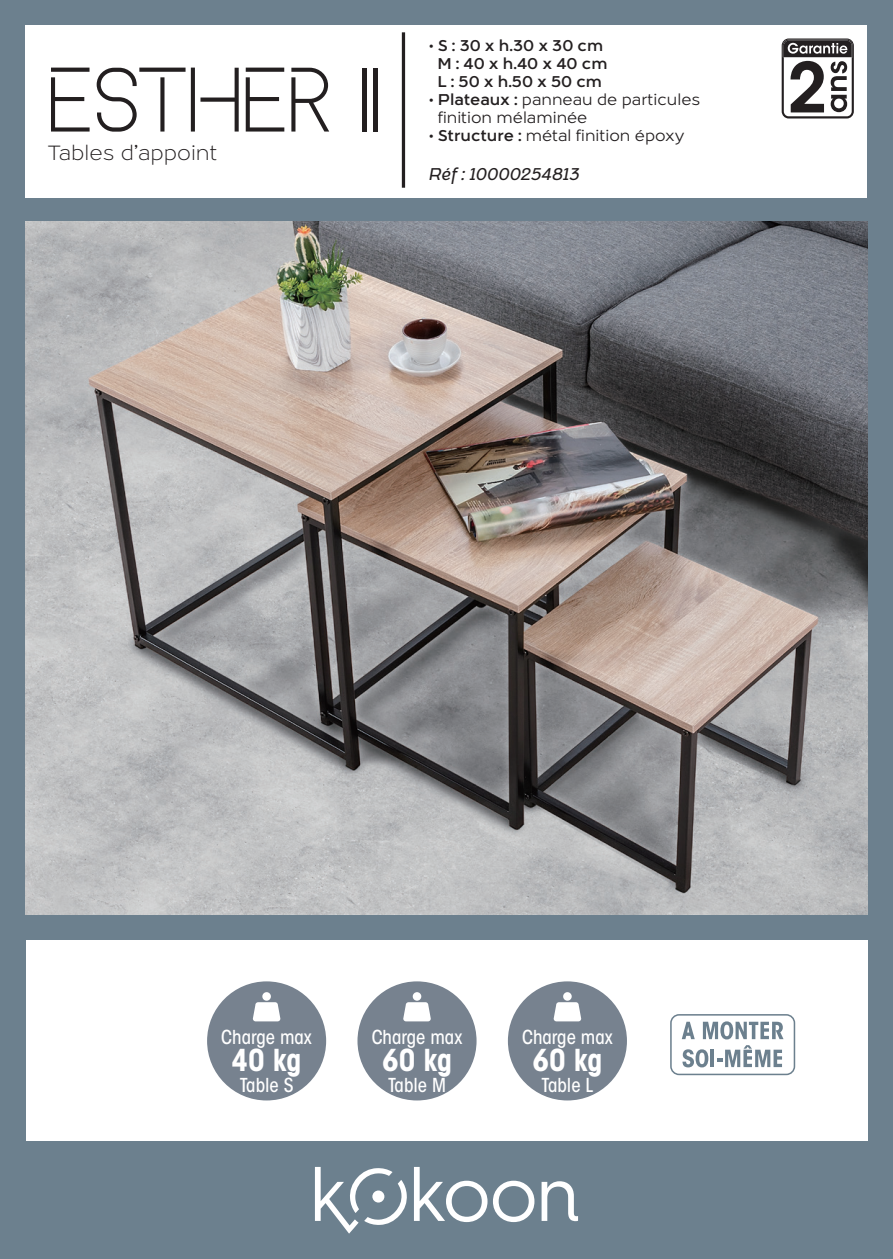
<style>
.page{position:relative;width:893px;height:1259px;background:#6c808e}
.page>*{position:absolute;margin:0;border:0;box-sizing:border-box;transform-origin:0 0}
.t1{font:87px "Basicaline";color:#231f20}
.t2{font:700 condensed 30px "ITC Avant Garde Std";color:#fff}
.t3{font:21.6px "Geo Deco";color:#231f20}
.t4{font:500 condensed 19.2px "ITC Avant Garde Std";color:#fff}
.t5{font:italic 500 18px "Geo Deco";color:#231f20}
.t6{font:16.5px/18px "Geo Deco";color:#231f20}
.t7{font:600 16.5px/18px "Geo Deco";color:#231f20;text-align:center}
.s1{font-weight:400}
.s2{font-weight:600}
</style>
<div class="page">
<div style="left:26px;top:26px;width:841px;height:172px;background:#fff"></div>
<div style="left:26px;top:941px;width:841px;height:200px;background:#fff"></div>
<svg style="left:782px;top:38px;width:72px;height:80px"></svg>
<svg style="left:414px;top:1167px;width:73px;height:55px"></svg>
<svg style="left:493px;top:1180px;width:41px;height:42px"></svg>
<svg style="left:542px;top:1181px;width:36px;height:40px"></svg>
<svg style="left:315px;top:1167px;width:92px;height:66px"></svg>
<svg style="left:670px;top:1014px;width:125px;height:61px"></svg>
<hr style="left:402px;top:32px;width:3px;height:156px;background:#231f20">
<div style="left:357px;top:981px;width:120px;height:119px;background:#77828f;border-radius:50%"></div>
<svg style="left:403px;top:1002px;width:28px;height:19px"></svg>
<div style="left:413px;top:992px;width:8px;height:8px;background:#fff;border-radius:50%"></div>
<div style="left:508px;top:981px;width:119px;height:119px;background:#77828f;border-radius:50%"></div>
<svg style="left:554px;top:1002px;width:27px;height:19px"></svg>
<div style="left:563px;top:992px;width:9px;height:8px;background:#fff;border-radius:50%"></div>
<div style="left:207px;top:981px;width:119px;height:119px;background:#77828f;border-radius:50%"></div>
<svg style="left:253px;top:1002px;width:27px;height:19px"></svg>
<div style="left:262px;top:992px;width:9px;height:8px;background:#fff;border-radius:50%"></div>
<img style="left:26px;top:221px;width:841px;height:694px">
<h1 class="t1" style="left:48px;top:43px;width:335px">ESTHER II</h1>
<h3 class="t3" style="left:48px;top:139px;width:171px">Tables d’appoint</h3>
<p class="t7" style="left:429px;top:37px;width:180px"><span class="s1">•</span> S : 30 x h.30 x 30 cm<br>M : 40 x h.40 x 40 cm<br>L : 50 x h.50 x 50 cm</p>
<p class="t6" style="left:438px;top:91px;width:264px;text-indent:-8px">• <span class="s2">Plateaux :</span> panneau de particules finition mélaminée</p>
<p class="t6" style="left:429px;top:127px;width:257px">• <span class="s2">Structure :</span> métal finition époxy</p>
<p class="t5" style="left:429px;top:162px;width:152px">Réf : 10000254813</p>
<p class="t4" style="left:221px;top:1025px;width:92px">Charge max</p>
<h2 class="t2" style="left:232px;top:1041px;width:72px">40 kg</h2>
<p class="t4" style="left:240px;top:1073px;width:55px">Table S</p>
<p class="t4" style="left:372px;top:1025px;width:92px">Charge max</p>
<h2 class="t2" style="left:382px;top:1041px;width:72px">60 kg</h2>
<p class="t4" style="left:388px;top:1073px;width:59px">Table M</p>
<p class="t4" style="left:522px;top:1025px;width:92px">Charge max</p>
<h2 class="t2" style="left:532px;top:1041px;width:72px">60 kg</h2>
<p class="t4" style="left:541px;top:1073px;width:53px">Table L</p>
</div>
